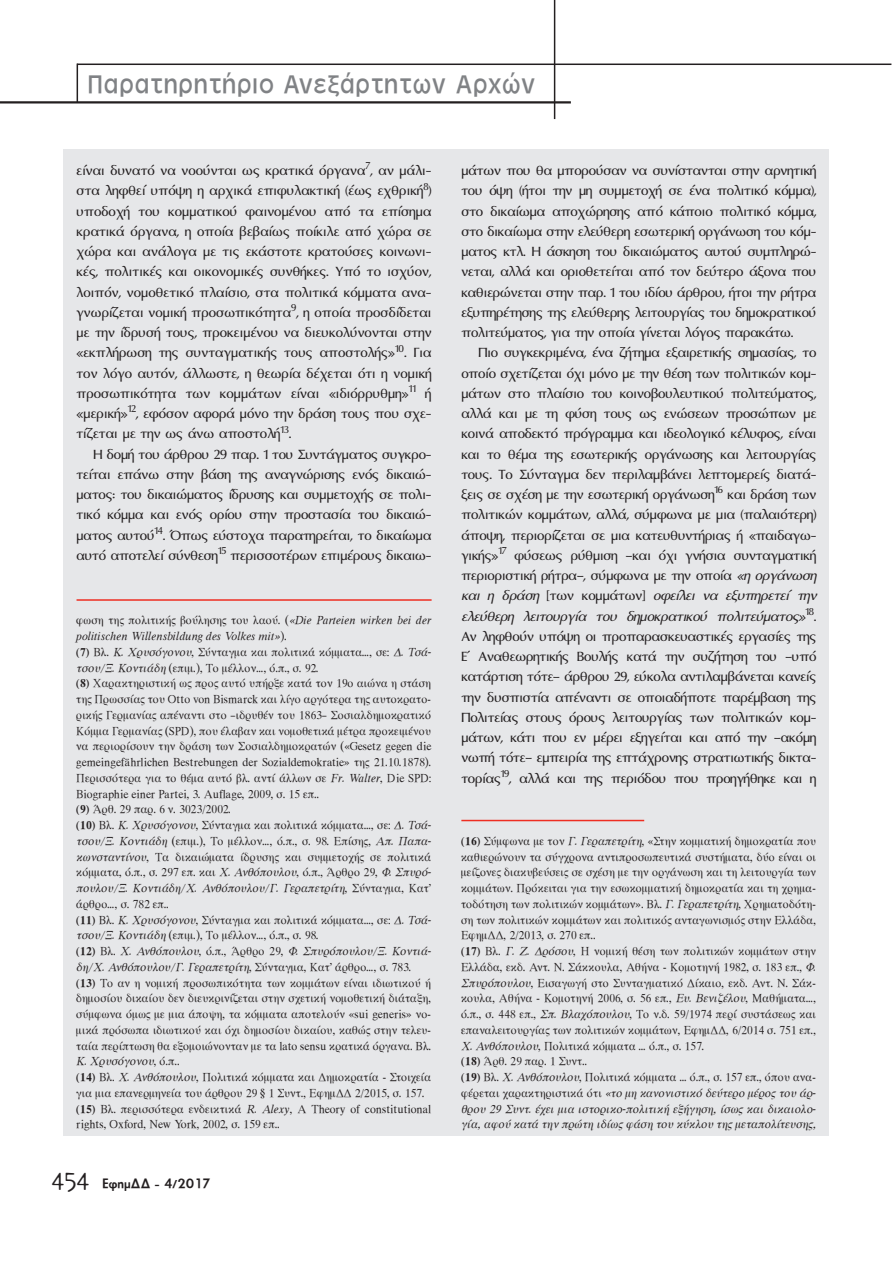
<style>
.page{position:relative;width:893px;height:1263px;background:#fff}
.page>*{position:absolute;margin:0;border:0;box-sizing:border-box;transform-origin:0 0}
.t1{font:24px "Mg Antique UC Pol Normal";letter-spacing:.04em;color:#808285}
.t2{font:17.25px/20.2px "Mg Optima UC Pol";letter-spacing:-.01em;color:#231f20;text-align:justify}
.t3{font:700 13.5px "Mg Future UC Pol";letter-spacing:-.01em;color:#231f20}
.t4{font:12px/15.8px "Mg Old Times UC Pol Normal";color:#231f20;scale:.95 1}
.t5{font:italic 12px/15.8px "Mg Old Times UC Pol";color:#231f20;scale:.95 1}
.s1{font-family:"Mg Old Times UC Pol";font-style:italic}
.s2{font-family:"Mg Old Times UC Pol Normal";font-style:normal}
.s3{font-family:"Mg Old Times UC Pol";font-weight:700}
.s4{font-weight:700;font-style:normal}
.s5{font-family:"Cannibal Template Plain";font-weight:400;font-size:24px}
.s6{font-style:italic}
</style>
<div class="page">
<div style="left:64px;top:149px;width:765px;height:986px;background:#e6e7e9"></div>
<hr style="left:554px;top:0;width:1px;height:119px;background:#231f20">
<hr style="left:77px;top:64px;width:1px;height:39px;background:#231f20">
<hr style="left:0;top:101px;width:571px;height:2px;background:#231f20">
<hr style="left:77px;top:64px;width:814px;height:1px;background:#231f20">
<hr style="left:77px;top:599px;width:355px;height:2px;background:#ee2e22">
<hr style="left:461px;top:820px;width:183px;height:1px;background:#ee2e22">
<h1 class="t1" style="left:89px;top:69px;width:449px">Παρατηρητήριο Ανεξάρτητων Αρχών</h1>
<p class="t2" style="left:77px;top:160px;width:357px">είναι δυνατό να νοούνται ως κρατικά όργανα<sup>7</sup>, αν μάλι&shy;στα ληφθεί υπόψη η αρχικά επιφυλακτική (έως εχθρική<sup>8</sup>) υποδοχή του κομματικού φαινομένου από τα επίσημα κρατικά όργανα, η οποία βεβαίως ποίκιλε από χώρα σε χώρα και ανάλογα με τις εκάστοτε κρατούσες κοινωνι&shy;κές, πολιτικές και οικονομικές συνθήκες. Υπό το ισχύον, λοιπόν, νομοθετικό πλαίσιο, στα πολιτικά κόμματα ανα&shy;γνωρίζεται νομική προσωπικότητα<sup>9</sup>, η οποία προσδίδεται με την ίδρυσή τους, προκειμένου να διευκολύνονται στην «εκπλήρωση της συνταγματικής τους αποστολής»<sup>10</sup>. Για τον λόγο αυτόν, άλλωστε, η θεωρία δέχεται ότι η νομική προσωπικότητα των κομμάτων είναι «ιδιόρρυθμη»<sup>11</sup> ή «μερική»<sup>12</sup>, εφόσον αφορά μόνο την δράση τους που σχε&shy;τίζεται με την ως άνω αποστολή<sup>13</sup>.</p>
<p class="t2" style="left:77px;top:444px;width:357px;text-indent:17px">Η δομή του άρθρου 29 παρ. 1 του Συντάγματος συγκρο&shy;τείται επάνω στην βάση της αναγνώρισης ενός δικαιώ&shy;ματος: του δικαιώματος ίδρυσης και συμμετοχής σε πολι&shy;τικό κόμμα και ενός ορίου στην προστασία του δικαιώ&shy;ματος αυτού<sup>14</sup>. Όπως εύστοχα παρατηρείται, το δικαίωμα αυτό αποτελεί σύνθεση<sup>15</sup> περισσοτέρων επιμέρους δικαιω-</p>
<p class="t4" style="left:77px;top:613px;width:375px">φωση της πολιτικής βούλησης του λαού. (<span class="s1">«Die Parteien wirken bei der</span></p>
<p class="t5" style="left:77px;top:629px;width:223px">politischen Willensbildung des Volkes mit»<span class="s2">).</span></p>
<p class="t4" style="left:77px;top:644px;width:375px"><span class="s3">(7)</span> Βλ. <span class="s1">Κ. Χρυσόγονου</span>, Σύνταγμα και πολιτικά κόμματα…, σε: <span class="s1">Δ. Τσά&shy;τσου/Ξ. Κοντιάδη</span> (επιμ.), Το μέλλον…, ό.π., σ. 92.<br><span class="s3">(8)</span> Χαρακτηριστική ως προς αυτό υπήρξε κατά τον 19ο αιώνα η στάση της Πρωσσίας του Otto von Bismarck και λίγο αργότερα της αυτοκρατο&shy;ρικής Γερμανίας απέναντι στο –ιδρυθέν του 1863– Σοσιαλδημοκρατικό Κόμμα Γερμανίας (SPD), που έλαβαν και νομοθετικά μέτρα προκειμένου να περιορίσουν την δράση των Σοσιαλδημοκρατών («Gesetz gegen die gemeingefährlichen Bestrebungen der Sozialdemokratie» της 21.10.1878).<br>Περισσότερα για το θέμα αυτό βλ. αντί άλλων σε <span class="s1">Fr. Walter</span>, Die SPD:<br>Biographie einer Partei, 3. Auflage, 2009, σ. 15 επ..<br><span class="s3">(9)</span> Άρθ. 29 παρ. 6 ν. 3023/2002.<br><span class="s3">(10)</span> Βλ. <span class="s1">Κ. Χρυσόγονου</span>, Σύνταγμα και πολιτικά κόμματα…, σε: <span class="s1">Δ. Τσά&shy;τσου/Ξ. Κοντιάδη</span> (επιμ.), Το μέλλον…, ό.π., σ. 98. Επίσης, <span class="s1">Απ. Παπα&shy;κωνσταντίνου</span>, Τα δικαιώματα ίδρυσης και συμμετοχής σε πολιτικά κόμματα, ό.π., σ. 297 επ. και <span class="s1">Χ. Ανθόπουλου</span>, ό.π., Άρθρο 29, <span class="s1">Φ. Σπυρό-</span></p>
<p class="t5" style="left:77px;top:881px;width:375px">πουλου/Ξ. Κοντιάδη/Χ. Ανθόπουλου/Γ. Γεραπετρίτη<span class="s2">, Σύνταγμα, Κατ’</span></p>
<p class="t4" style="left:77px;top:896px;width:375px">άρθρο…, σ. 782 επ..<br><span class="s3">(11)</span> Βλ. <span class="s1">Κ. Χρυσόγονου</span>, Σύνταγμα και πολιτικά κόμματα…, σε: <span class="s1">Δ. Τσά&shy;τσου/Ξ. Κοντιάδη</span> (επιμ.), Το μέλλον…, ό.π., σ. 98.</p>
<p class="t5" style="left:77px;top:944px;width:375px"><span class="s4">(12)</span> <span class="s2">Βλ.</span> Χ. Ανθόπουλου<span class="s2">, ό.π., Άρθρο 29,</span> Φ. Σπυρόπουλου/Ξ. Κοντιά&shy;δη/Χ. Ανθόπουλου/Γ. Γεραπετρίτη<span class="s2">, Σύνταγμα, Κατ’ άρθρο…, σ. 783.</span></p>
<p class="t4" style="left:77px;top:975px;width:375px;text-align:justify"><span class="s3">(13)</span> Το αν η νομική προσωπικότητα των κομμάτων είναι ιδιωτικού ή δημοσίου δικαίου δεν διευκρινίζεται στην σχετική νομοθετική διάταξη, σύμφωνα όμως με μια άποψη, τα κόμματα αποτελούν «sui generis» νο&shy;μικά πρόσωπα ιδιωτικού και όχι δημοσίου δικαίου, καθώς στην τελευ&shy;ταία περίπτωση θα εξομοιώνονταν με τα lato sensu κρατικά όργανα. Βλ.</p>
<p class="t5" style="left:77px;top:1054px;width:110px">Κ. Χρυσόγονου<span class="s2">, ό.π..</span></p>
<p class="t4" style="left:77px;top:1069px;width:375px"><span class="s3">(14)</span> Βλ. <span class="s1">Χ. Ανθόπουλου</span>, Πολιτικά κόμματα και Δημοκρατία - Στοιχεία για μια επανερμηνεία του άρθρου 29 § 1 Συντ., ΕφημΔΔ 2/2015, σ. 157. <span class="s3">(15)</span> Βλ. περισσότερα ενδεικτικά <span class="s1">R. Alexy</span>, A Theory of constitutional rights, Oxford, New York, 2002, σ. 159 επ..</p>
<p class="t3" style="left:52px;top:1176px;width:161px"><span class="s5">454</span> ΕφημΔΔ - 4/2017</p>
<p class="t2" style="left:461px;top:160px;width:357px">μάτων που θα μπορούσαν να συνίστανται στην αρνητική του όψη (ήτοι την μη συμμετοχή σε ένα πολιτικό κόμμα), στο δικαίωμα αποχώρησης από κάποιο πολιτικό κόμμα, στο δικαίωμα στην ελεύθερη εσωτερική οργάνωση του κόμ&shy;ματος κτλ. Η άσκηση του δικαιώματος αυτού συμπληρώ&shy;νεται, αλλά και οριοθετείται από τον δεύτερο άξονα που καθιερώνεται στην παρ. 1 του ιδίου άρθρου, ήτοι την ρήτρα εξυπηρέτησης της ελεύθερης λειτουργίας του δημοκρατικού πολιτεύματος, για την οποία γίνεται λόγος παρακάτω.</p>
<p class="t2" style="left:461px;top:342px;width:357px;text-indent:17px">Πιο συγκεκριμένα, ένα ζήτημα εξαιρετικής σημασίας, το οποίο σχετίζεται όχι μόνο με την θέση των πολιτικών κομ&shy;μάτων στο πλαίσιο του κοινοβουλευτικού πολιτεύματος, αλλά και με τη φύση τους ως ενώσεων προσώπων με κοινά αποδεκτό πρόγραμμα και ιδεολογικό κέλυφος, είναι και το θέμα της εσωτερικής οργάνωσης και λειτουργίας τους. Το Σύνταγμα δεν περιλαμβάνει λεπτομερείς διατά&shy;ξεις σε σχέση με την εσωτερική οργάνωση<sup>16</sup> και δράση των πολιτικών κομμάτων, αλλά, σύμφωνα με μια (παλαιότερη) άποψη, περιορίζεται σε μια κατευθυντήριας ή «παιδαγω&shy;γικής»<sup>17</sup> φύσεως ρύθμιση –και όχι γνήσια συνταγματική περιοριστική ρήτρα–, σύμφωνα με την οποία <span class="s6">«η οργάνωση και η δράση</span> [των κομμάτων] <span class="s6">οφείλει να εξυπηρετεί την ελεύθερη λειτουργία του δημοκρατικού πολιτεύματος»</span><sup>18</sup>.<br>Αν ληφθούν υπόψη οι προπαρασκευαστικές εργασίες της Ε΄ Αναθεωρητικής Βουλής κατά την συζήτηση του –υπό κατάρτιση τότε– άρθρου 29, εύκολα αντιλαμβάνεται κανείς την δυσπιστία απέναντι σε οποιαδήποτε παρέμβαση της Πολιτείας στους όρους λειτουργίας των πολιτικών κομ&shy;μάτων, κάτι που εν μέρει εξηγείται και από την –ακόμη νωπή τότε– εμπειρία της επτάχρονης στρατιωτικής δικτα&shy;τορίας<sup>19</sup>, αλλά και της περιόδου που προηγήθηκε και η</p>
<p class="t4" style="left:461px;top:833px;width:375px"><span class="s3">(16)</span> Σύμφωνα με τον <span class="s1">Γ. Γεραπετρίτη</span>, «Στην κομματική δημοκρατία που καθιερώνουν τα σύγχρονα αντιπροσωπευτικά συστήματα, δύο είναι οι μείζονες διακυβεύσεις σε σχέση με την οργάνωση και τη λειτουργία των κομμάτων. Πρόκειται για την εσωκομματική δημοκρατία και τη χρημα&shy;τοδότηση των πολιτικών κομμάτων». Βλ. <span class="s1">Γ. Γεραπετρίτη</span>, Xρηματοδότη&shy;ση των πολιτικών κομμάτων και πολιτικός ανταγωνισμός στην Ελλάδα, ΕφημΔΔ, 2/2013, σ. 270 επ..<br><span class="s3">(17)</span> Βλ. <span class="s1">Γ. Ζ. Δρόσου</span>, Η νομική θέση των πολιτικών κομμάτων στην Ελλάδα, εκδ. Αντ. Ν. Σάκκουλα, Αθήνα - Κομοτηνή 1982, σ. 183 επ., <span class="s1">Φ.<br>Σπυρόπουλου</span>, Εισαγωγή στο Συνταγματικό Δίκαιο, εκδ. Αντ. Ν. Σάκ&shy;κουλα, Αθήνα - Κομοτηνή 2006, σ. 56 επ., <span class="s1">Ευ. Βενιζέλου</span>, Μαθήματα…, ό.π., σ. 448 επ., <span class="s1">Σπ. Βλαχόπουλου</span>, Το ν.δ. 59/1974 περί συστάσεως και επαναλειτουργίας των πολιτικών κομμάτων, ΕφημΔΔ, 6/2014 σ. 751 επ., <span class="s1">Χ. Ανθόπουλου</span>, Πολιτικά κόμματα … ό.π., σ. 157.<br><span class="s3">(18)</span> Άρθ. 29 παρ. 1 Συντ..<br><span class="s3">(19)</span> Βλ. <span class="s1">Χ. Ανθόπουλου</span>, Πολιτικά κόμματα … ό.π., σ. 157 επ., όπου ανα-</p>
<p class="t5" style="left:461px;top:1086px;width:375px;text-align:justify"><span class="s2">φέρεται χαρακτηριστικά ότι</span> «το μη κανονιστικό δεύτερο μέρος του άρ&shy;θρου 29 Συντ. έχει μια ιστορικο-πολιτική εξήγηση, ίσως και δικαιολο&shy;γία, αφού κατά την πρώτη ιδίως φάση του κύκλου της μεταπολίτευσης,</p>
</div>
